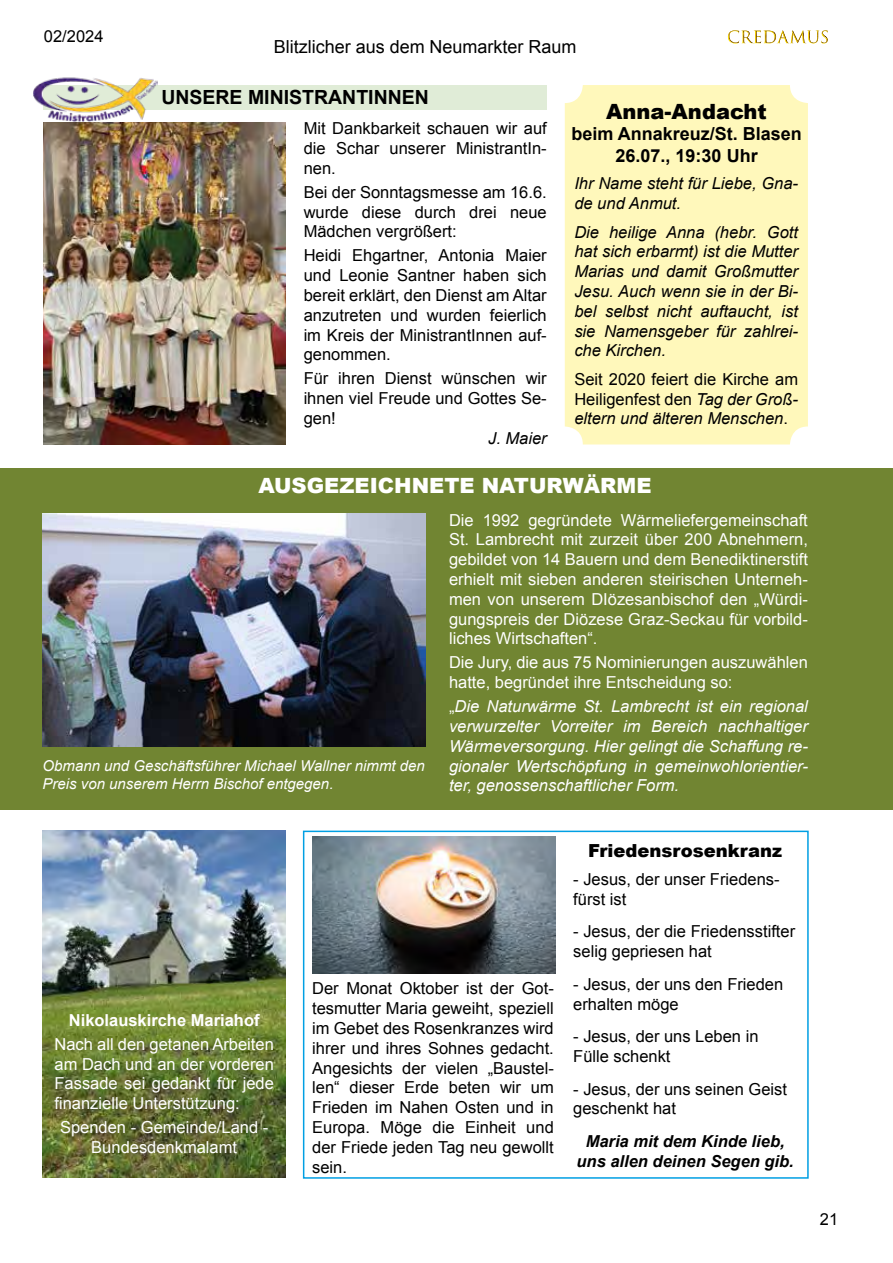
<style>
.page{position:relative;width:893px;height:1263px;background:#fff}
.page>*{position:absolute;margin:0;border:0;box-sizing:border-box;transform-origin:0 0}
.t1{font:900 21px "Arial";color:#fff}
.t2{font:900 21px "Arial";color:#000}
.t3{font:700 19.5px "Arial";color:#000}
.t4{font:700 18px/21.6px "Arial";color:#000;text-align:center}
.t5{font:18px "Arial";color:#000}
.t6{font:900 18px "Arial";color:#000}
.t7{font:16.5px/19.8px "Arial";color:#000;text-align:justify}
.t8{font:16.5px/19.8px "Arial";color:#fff;text-align:justify}
.t9{font:italic 16.5px/19.8px "Arial";color:#000}
.t10{font:italic 16.5px/19.8px "Arial";color:#fff;text-align:justify}
.t11{font:italic 700 16.5px/19.8px "Arial";color:#000;text-align:center}
.t12{font:700 16.5px "Arial";color:#fff}
.t13{font:italic 15px/18px "Arial";color:#fff}
.s1{font-style:normal}
.s2{font-style:italic}
</style>
<div class="page">
<svg style="left:728px;top:30px;width:100px;height:14px"></svg>
<div style="left:44px;top:85px;width:503px;height:25px;background:#e0ecd7"></div>
<img style="left:33px;top:77px;width:124px;height:45px">
<div style="left:0;top:468px;width:893px;height:341px;background:#718532"></div>
<img style="left:43px;top:513px;width:382px;height:234px">
<img style="left:312px;top:836px;width:243px;height:137px">
<div style="left:303px;top:831px;width:506px;height:348px;border:2px solid #009fe3"></div>
<img style="left:44px;top:122px;width:242px;height:322px">
<div style="left:565px;top:85px;width:243px;height:359px;background:#fff8bb;border-radius:18px"></div>
<img style="left:43px;top:831px;width:243px;height:346px">
<p class="t7" style="left:44px;top:27px;width:61px">02/2024</p>
<p class="t5" style="left:274px;top:34px;width:304px">Blitzlicher aus dem Neumarkter Raum</p>
<p class="t3" style="left:161px;top:85px;width:269px">UNSERE MINISTRANTINNEN</p>
<p class="t7" style="left:304px;top:119px;width:245px">Mit Dankbarkeit schauen wir auf die Schar unserer MinistrantIn&shy;nen.</p>
<p class="t7" style="left:304px;top:182px;width:245px">Bei der Sonntagsmesse am 16.6. wurde diese durch drei neue Mädchen vergrößert:</p>
<p class="t7" style="left:304px;top:246px;width:245px">Heidi Ehgartner, Antonia Maier und Leonie Santner haben sich bereit erklärt, den Dienst am Altar anzutreten und wurden feierlich im Kreis der MinistrantInnen auf&shy;genommen.</p>
<p class="t7" style="left:304px;top:369px;width:245px">Für ihren Dienst wünschen wir ihnen viel Freude und Gottes Se&shy;gen!</p>
<p class="t9" style="left:488px;top:428px;width:60px">J. Maier</p>
<p class="t1" style="left:258px;top:471px;width:395px">AUSGEZEICHNETE NATURWÄRME</p>
<p class="t8" style="left:449px;top:510px;width:360px">Die 1992 gegründete Wärmeliefergemeinschaft St. Lambrecht mit zurzeit über 200 Abnehmern, gebildet von 14 Bauern und dem Benediktinerstift erhielt mit sieben anderen steirischen Unterneh&shy;men von unserem DIözesanbischof den „Würdi&shy;gungspreis der Diözese Graz-Seckau für vorbild&shy;liches Wirtschaften“.</p>
<p class="t8" style="left:449px;top:653px;width:360px">Die Jury, die aus 75 Nominierungen auszuwählen hatte, begründet ihre Entscheidung so:</p>
<p class="t10" style="left:449px;top:697px;width:360px"><span class="s1">„</span>Die Naturwärme St. Lambrecht ist ein regional verwurzelter Vorreiter im Bereich nachhaltiger Wärmeversorgung. Hier gelingt die Schaffung re&shy;gionaler Wertschöpfung in gemeinwohlorientier&shy;ter, genossenschaftlicher Form.</p>
<p class="t2" style="left:606px;top:96px;width:162px">Anna-Andacht</p>
<p class="t4" style="left:571px;top:124px;width:232px">beim Annakreuz/St. Blasen<br>26.07., 19:30 Uhr</p>
<p class="t9" style="left:574px;top:174px;width:225px">Ihr Name steht für Liebe, Gna&shy;de und Anmut.</p>
<p class="t9" style="left:574px;top:222px;width:225px;text-align:justify">Die heilige Anna (hebr. Gott hat sich erbarmt) ist die Mutter Marias und damit Großmutter Jesu. Auch wenn sie in der Bi&shy;bel selbst nicht auftaucht, ist sie Namensgeber für zahlrei&shy;che Kirchen.</p>
<p class="t7" style="left:574px;top:369px;width:225px">Seit 2020 feiert die Kirche am Heiligenfest den <span class="s2">Tag der Groß&shy;eltern und älteren Menschen</span>.</p>
<p class="t13" style="left:43px;top:757px;width:384px">Obmann und Geschäftsführer Michael Wallner nimmt den<br>Preis von unserem Herrn Bischof entgegen.</p>
<p class="t12" style="left:69px;top:1009px;width:192px">Nikolauskirche Mariahof</p>
<p class="t8" style="left:54px;top:1034px;width:221px">Nach all den getanen Arbeiten am Dach und an der vorderen Fassade sei gedankt für jede finanzielle Unterstützung:</p>
<p class="t8" style="left:60px;top:1118px;width:210px;text-align:center">Spenden - Gemeinde/Land -<br>Bundesdenkmalamt</p>
<p class="t7" style="left:312px;top:979px;width:243px">Der Monat Oktober ist der Got&shy;tesmutter Maria geweiht, speziell im Gebet des Rosenkranzes wird ihrer und ihres Sohnes gedacht.<br>Angesichts der vielen „Baustel&shy;len“ dieser Erde beten wir um Frieden im Nahen Osten und in Europa. Möge die Einheit und der Friede jeden Tag neu gewollt sein.</p>
<p class="t6" style="left:588px;top:837px;width:196px">Friedensrosenkranz</p>
<p class="t7" style="left:573px;top:869px;width:208px">- Jesus, der unser Friedens&shy;fürst ist</p>
<p class="t7" style="left:573px;top:922px;width:223px">- Jesus, der die Friedensstifter selig gepriesen hat</p>
<p class="t7" style="left:573px;top:974px;width:212px">- Jesus, der uns den Frieden erhalten möge</p>
<p class="t7" style="left:573px;top:1027px;width:187px">- Jesus, der uns Leben in<br>Fülle schenkt</p>
<p class="t7" style="left:573px;top:1079px;width:215px">- Jesus, der uns seinen Geist geschenkt hat</p>
<p class="t11" style="left:576px;top:1132px;width:219px">Maria mit dem Kinde lieb, uns allen deinen Segen gib.</p>
<p class="t7" style="left:820px;top:1210px;width:20px">21</p>
</div>
